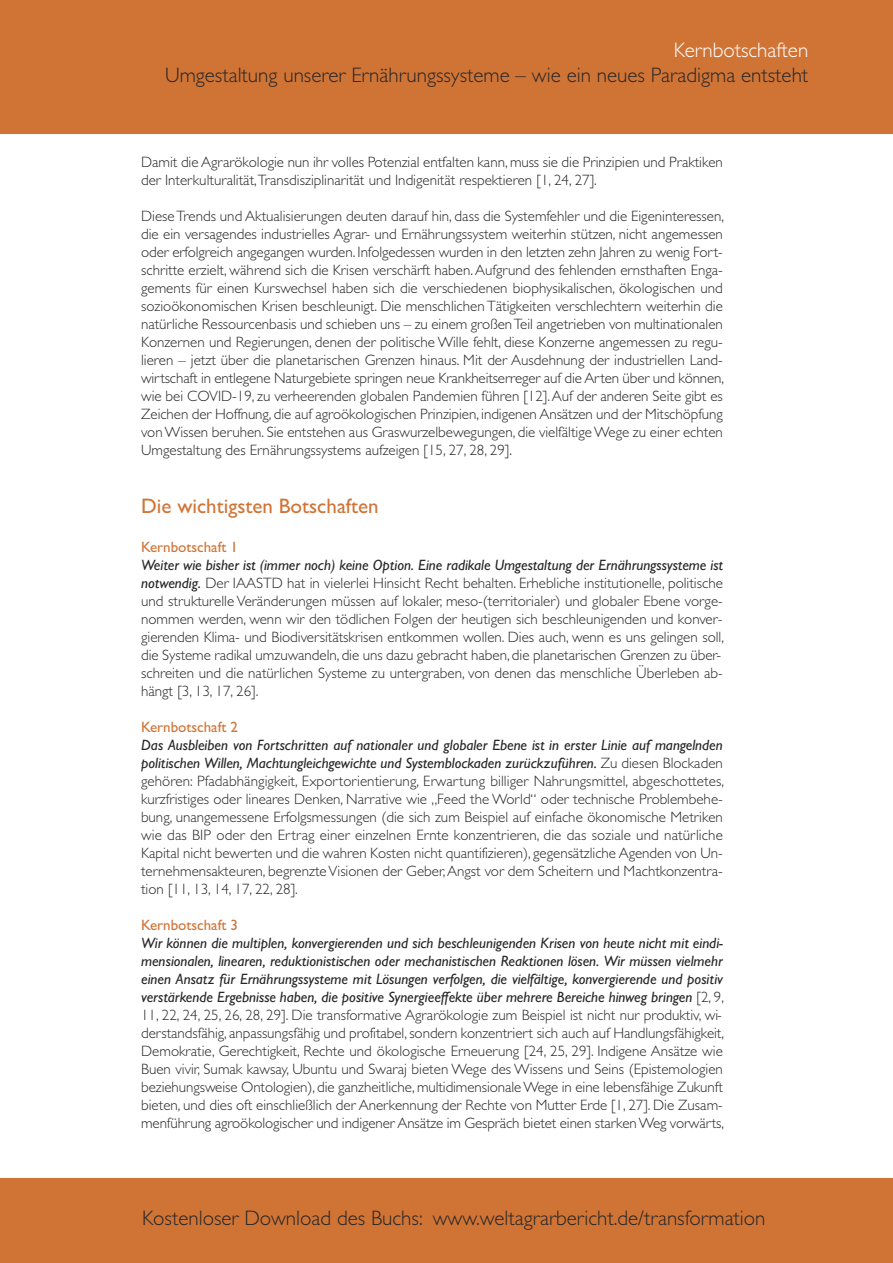
<style>
.page{position:relative;width:893px;height:1263px;background:#fff}
.page>*{position:absolute;margin:0;border:0;box-sizing:border-box;transform-origin:0 0}
.t1{font:300 21px "Gill Sans";color:#272627}
.t2{font:21px "Gill Sans";color:#d07436}
.t3{font:300 21px "Gill Sans";color:#fff}
.t4{font:300 15px/18px "Gill Sans";color:#272627}
.t5{font:italic 500 15px/18px "Gill Sans MT Pro";color:#272627}
.t6{font:15px "Gill Sans";color:#d07436}
.s1{font-family:"Gill Sans MT Pro";font-weight:500;font-style:italic}
.s2{font-family:"Gill Sans";font-weight:300;font-style:normal}
</style>
<div class="page">
<div style="left:0;top:1178px;width:893px;height:85px;background:#d07436"></div>
<div style="left:0;top:0;width:893px;height:134px;background:#d07436"></div>
<h1 class="t3" style="left:674px;top:37px;width:136px">Kernbotschaften</h1>
<h1 class="t1" style="left:165px;top:62px;width:645px">Umgestaltung unserer Ernährungssysteme – wie ein neues Paradigma entsteht</h1>
<p class="t4" style="left:141px;top:152px;width:583px">Damit die Agrarökologie nun ihr volles Potenzial entfalten kann, muss sie die Prinzipien und Praktiken der Interkulturalität,Transdisziplinarität und Indigenität respektieren [1, 24, 27].</p>
<p class="t4" style="left:141px;top:206px;width:584px;text-align:justify">DieseTrends und Aktualisierungen deuten darauf hin, dass die Systemfehler und die Eigeninteressen, die ein versagendes industrielles Agrar- und Ernährungssystem weiterhin stützen, nicht angemessen oder erfolgreich angegangen wurden. Infolgedessen wurden in den letzten zehn Jahren zu wenig Fort&shy;schritte erzielt, während sich die Krisen verschärft haben.Aufgrund des fehlenden ernsthaften Enga&shy;gements für einen Kurswechsel haben sich die verschiedenen biophysikalischen, ökologischen und sozioökonomischen Krisen beschleunigt. Die menschlichen Tätigkeiten verschlechtern weiterhin die natürliche Ressourcenbasis und schieben uns – zu einem großenTeil angetrieben von multinationalen Konzernen und Regierungen, denen der politische Wille fehlt, diese Konzerne angemessen zu regu&shy;lieren – jetzt über die planetarischen Grenzen hinaus. Mit der Ausdehnung der industriellen Land&shy;wirtschaft in entlegene Naturgebiete springen neue Krankheitserreger auf die Arten über und können, wie bei COVID-19, zu verheerenden globalen Pandemien führen [12].Auf der anderen Seite gibt es Zeichen der Hoffnung, die auf agroökologischen Prinzipien, indigenen Ansätzen und der Mitschöpfung vonWissen beruhen. Sie entstehen aus Graswurzelbewegungen, die vielfältigeWege zu einer echten Umgestaltung des Ernährungssystems aufzeigen [15, 27, 28, 29].</p>
<h1 class="t2" style="left:141px;top:493px;width:239px">Die wichtigsten Botschaften</h1>
<p class="t6" style="left:141px;top:538px;width:98px">Kernbotschaft 1</p>
<p class="t5" style="left:141px;top:557px;width:583px">Weiter wie bisher ist (immer noch) keine Option. Eine radikale Umgestaltung der Ernährungssysteme ist</p>
<p class="t4" style="left:141px;top:574px;width:584px"><span class="s1">notwendig.</span> Der IAASTD hat in vielerlei Hinsicht Recht behalten. Erhebliche institutionelle, politische und strukturelle Veränderungen müssen auf lokaler, meso-(territorialer) und globaler Ebene vorge&shy;nommen werden, wenn wir den tödlichen Folgen der heutigen sich beschleunigenden und konver&shy;gierenden Klima- und Biodiversitätskrisen entkommen wollen. Dies auch, wenn es uns gelingen soll, die Systeme radikal umzuwandeln, die uns dazu gebracht haben, die planetarischen Grenzen zu über&shy;schreiten und die natürlichen Systeme zu untergraben, von denen das menschliche Überleben ab&shy;hängt [3, 13, 17, 26].</p>
<p class="t6" style="left:141px;top:718px;width:98px">Kernbotschaft 2</p>
<p class="t5" style="left:141px;top:737px;width:583px">Das Ausbleiben von Fortschritten auf nationaler und globaler Ebene ist in erster Linie auf mangelnden politischen Willen, Machtungleichgewichte und Systemblockaden zurückzuführen. <span class="s2">Zu diesen Blockaden</span></p>
<p class="t4" style="left:141px;top:772px;width:584px;text-align:justify">gehören: Pfadabhängigkeit, Exportorientierung, Erwartung billiger Nahrungsmittel, abgeschottetes, kurzfristiges oder lineares Denken, Narrative wie „Feed the World“ oder technische Problembehe&shy;bung, unangemessene Erfolgsmessungen (die sich zum Beispiel auf einfache ökonomische Metriken wie das BIP oder den Ertrag einer einzelnen Ernte konzentrieren, die das soziale und natürliche Kapital nicht bewerten und die wahren Kosten nicht quantifizieren), gegensätzliche Agenden von Un&shy;ternehmensakteuren, begrenzteVisionen der Geber,Angst vor dem Scheitern und Machtkonzentra&shy;tion [11, 13, 14, 17, 22, 28].</p>
<p class="t6" style="left:141px;top:916px;width:98px">Kernbotschaft 3</p>
<p class="t5" style="left:141px;top:935px;width:584px;text-align:justify">Wir können die multiplen, konvergierenden und sich beschleunigenden Krisen von heute nicht mit eindi&shy;mensionalen, linearen, reduktionistischen oder mechanistischen Reaktionen lösen. Wir müssen vielmehr einen Ansatz für Ernährungssysteme mit Lösungen verfolgen, die vielfältige, konvergierende und positiv verstärkende Ergebnisse haben, die positive Synergieeffekte über mehrere Bereiche hinweg bringen <span class="s2">[2, 9,</span></p>
<p class="t4" style="left:141px;top:1006px;width:584px">11, 22, 24, 25, 26, 28, 29]. Die transformative Agrarökologie zum Beispiel ist nicht nur produktiv, wi&shy;derstandsfähig, anpassungsfähig und profitabel, sondern konzentriert sich auch auf Handlungsfähigkeit, Demokratie, Gerechtigkeit, Rechte und ökologische Erneuerung [24, 25, 29]. Indigene Ansätze wie Buen vivir, Sumak kawsay, Ubuntu und Swaraj bieten Wege des Wissens und Seins (Epistemologien beziehungsweise Ontologien), die ganzheitliche, multidimensionaleWege in eine lebensfähige Zukunft bieten, und dies oft einschließlich der Anerkennung der Rechte von Mutter Erde [1, 27]. Die Zusam&shy;menführung agroökologischer und indigener Ansätze im Gespräch bietet einen starkenWeg vorwärts,</p>
<h1 class="t1" style="left:142px;top:1205px;width:625px">Kostenloser Download des Buchs: www.weltagrarbericht.de/transformation</h1>
</div>
